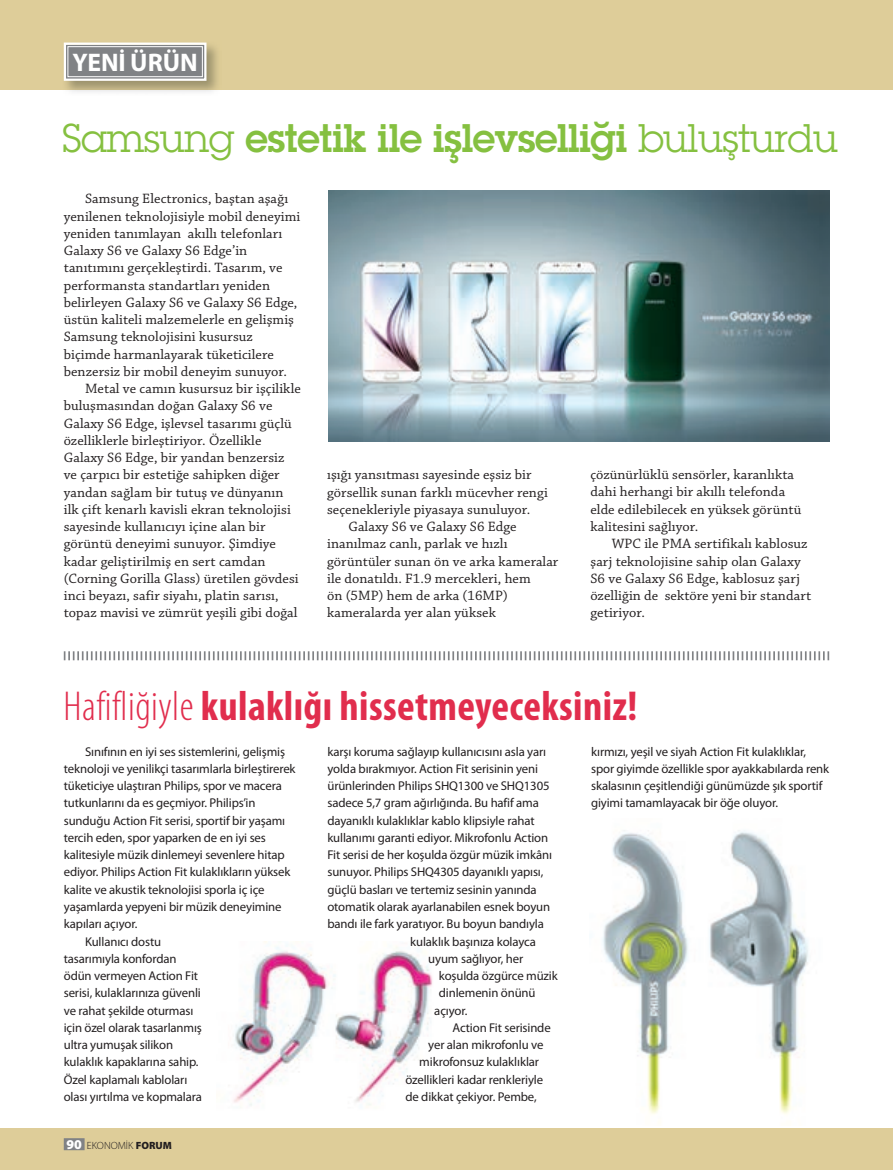
<style>
.page{position:relative;width:893px;height:1170px;background:#fff}
.page>*{position:absolute;margin:0;border:0;box-sizing:border-box;transform-origin:0 0}
.t1{font:700 condensed 42px "Myriad Pro";letter-spacing:.01em;color:#e12d4d}
.t2{font:39px "Lubalin Graph Turk B";letter-spacing:-.01em;color:#85c040}
.t3{font:700 25.5px "Myriad Pro";color:#fff}
.t4{font:14.25px/17.2px "Chaparral Pro";letter-spacing:.005em;color:#231f20}
.t5{font:12.75px/17.2px "Myriad Pro";letter-spacing:-.01em;color:#231f20}
.t6{font:300 10.5px "Myriad Pro";color:#231f20}
.s1{font-family:"Lubalin Graph Turk"}
.s2{font-weight:300}
.s3{font-weight:900;font-size:13.5px;color:#fff}
.s4{font-weight:900}
</style>
<div class="page">
<img style="left:233px;top:941px;width:200px;height:165px">
<div style="left:0;top:1127px;width:893px;height:42px;background:#decd99"></div>
<div style="left:0;top:0;width:893px;height:89px;background:#decd99"></div>
<div style="left:64px;top:1138px;width:21px;height:12px;background:#808285"></div>
<svg style="left:63px;top:42px;width:145px;height:40px;background:#989998"></svg>
<div style="left:68px;top:46px;width:135px;height:31px;border:1px solid #fff"></div>
<svg style="left:64px;top:651px;width:765px;height:9px"></svg>
<img style="left:328px;top:190px;width:501px;height:251px">
<img style="left:602px;top:830px;width:207px;height:284px">
<h3 class="t3" style="left:73px;top:53px;width:127px">YENİ ÜRÜN</h3>
<h2 class="t2" style="left:62px;top:112px;width:777px"><span class="s1">Samsung</span> estetik ile işlevselliği <span class="s1">buluşturdu</span></h2>
<p class="t4" style="left:85px;top:191px;width:205px">Samsung Electronics, baştan aşağı</p>
<p class="t4" style="left:64px;top:208px;width:238px">yenilenen teknolojisiyle mobil deneyimi</p>
<p class="t4" style="left:64px;top:226px;width:220px">yeniden tanımlayan akıllı telefonları</p>
<p class="t4" style="left:64px;top:243px;width:185px">Galaxy S6 ve Galaxy S6 Edge’in</p>
<p class="t4" style="left:64px;top:260px;width:220px">tanıtımını gerçekleştirdi. Tasarım, ve</p>
<p class="t4" style="left:64px;top:277px;width:208px">performansta standartları yeniden</p>
<p class="t4" style="left:64px;top:295px;width:235px">belirleyen Galaxy S6 ve Galaxy S6 Edge,</p>
<p class="t4" style="left:64px;top:312px;width:232px">üstün kaliteli malzemelerle en gelişmiş</p>
<p class="t4" style="left:64px;top:329px;width:191px">Samsung teknolojisini kusursuz</p>
<p class="t4" style="left:64px;top:346px;width:212px">biçimde harmanlayarak tüketicilere</p>
<p class="t4" style="left:64px;top:364px;width:225px">benzersiz bir mobil deneyim sunuyor.</p>
<p class="t4" style="left:85px;top:381px;width:217px">Metal ve camın kusursuz bir işçilikle</p>
<p class="t4" style="left:64px;top:398px;width:210px">buluşmasından doğan Galaxy S6 ve</p>
<p class="t4" style="left:64px;top:415px;width:229px">Galaxy S6 Edge, işlevsel tasarımı güçlü</p>
<p class="t4" style="left:64px;top:433px;width:199px">özelliklerle birleştiriyor. Özellikle</p>
<p class="t4" style="left:64px;top:450px;width:222px">Galaxy S6 Edge, bir yandan benzersiz</p>
<p class="t4" style="left:64px;top:467px;width:217px">ve çarpıcı bir estetiğe sahipken diğer</p>
<p class="t4" style="left:64px;top:484px;width:221px">yandan sağlam bir tutuş ve dünyanın</p>
<p class="t4" style="left:64px;top:502px;width:229px">ilk çift kenarlı kavisli ekran teknolojisi</p>
<p class="t4" style="left:64px;top:519px;width:203px">sayesinde kullanıcıyı içine alan bir</p>
<p class="t4" style="left:64px;top:536px;width:214px">görüntü deneyimi sunuyor. Şimdiye</p>
<p class="t4" style="left:64px;top:553px;width:203px">kadar geliştirilmiş en sert camdan</p>
<p class="t4" style="left:64px;top:570px;width:236px">(Corning Gorilla Glass) üretilen gövdesi</p>
<p class="t4" style="left:64px;top:588px;width:216px">inci beyazı, safir siyahı, platin sarısı,</p>
<p class="t4" style="left:64px;top:605px;width:235px">topaz mavisi ve zümrüt yeşili gibi doğal</p>
<p class="t4" style="left:327px;top:467px;width:206px">ışığı yansıtması sayesinde eşsiz bir</p>
<p class="t4" style="left:327px;top:484px;width:222px">görsellik sunan farklı mücevher rengi</p>
<p class="t4" style="left:327px;top:501px;width:205px">seçenekleriyle piyasaya sunuluyor.</p>
<p class="t4" style="left:348px;top:519px;width:170px">Galaxy S6 ve Galaxy S6 Edge</p>
<p class="t4" style="left:327px;top:536px;width:182px">inanılmaz canlı, parlak ve hızlı</p>
<p class="t4" style="left:327px;top:553px;width:233px">görüntüler sunan ön ve arka kameralar</p>
<p class="t4" style="left:327px;top:570px;width:205px">ile donatıldı. F1.9 mercekleri, hem</p>
<p class="t4" style="left:327px;top:588px;width:182px">ön (5MP) hem de arka (16MP)</p>
<p class="t4" style="left:327px;top:605px;width:170px">kameralarda yer alan yüksek</p>
<p class="t4" style="left:590px;top:467px;width:212px">çözünürlüklü sensörler, karanlıkta dahi herhangi bir akıllı telefonda elde edilebilecek en yüksek görüntü kalitesini sağlıyor.</p>
<p class="t4" style="left:590px;top:536px;width:222px;text-indent:21px">WPC ile PMA sertifikalı kablosuz şarj teknolojisine sahip olan Galaxy<br>S6 ve Galaxy S6 Edge, kablosuz şarj özelliğin de sektöre yeni bir standart getiriyor.</p>
<h1 class="t1" style="left:64px;top:691px;width:575px"><span class="s2">Hafifliğiyle</span> kulaklığı hissetmeyeceksiniz!</h1>
<p class="t5" style="left:85px;top:743px;width:202px">Sınıfının en iyi ses sistemlerini, gelişmiş</p>
<p class="t5" style="left:64px;top:761px;width:233px">teknoloji ve yenilikçi tasarımlarla birleştirerek</p>
<p class="t5" style="left:64px;top:778px;width:220px">tüketiciye ulaştıran Philips, spor ve macera</p>
<p class="t5" style="left:64px;top:795px;width:193px">tutkunlarını da es geçmiyor. Philips’in</p>
<p class="t5" style="left:64px;top:812px;width:223px">sunduğu Action Fit serisi, sportif bir yaşamı</p>
<p class="t5" style="left:64px;top:830px;width:204px">tercih eden, spor yaparken de en iyi ses</p>
<p class="t5" style="left:64px;top:847px;width:222px">kalitesiyle müzik dinlemeyi sevenlere hitap</p>
<p class="t5" style="left:64px;top:864px;width:228px">ediyor. Philips Action Fit kulaklıkların yüksek</p>
<p class="t5" style="left:64px;top:881px;width:202px">kalite ve akustik teknolojisi sporla iç içe</p>
<p class="t5" style="left:64px;top:899px;width:219px">yaşamlarda yepyeni bir müzik deneyimine</p>
<p class="t5" style="left:64px;top:916px;width:75px">kapıları açıyor.</p>
<p class="t5" style="left:85px;top:933px;width:78px">Kullanıcı dostu</p>
<p class="t5" style="left:64px;top:950px;width:114px">tasarımıyla konfordan</p>
<p class="t5" style="left:64px;top:968px;width:136px">ödün vermeyen Action Fit</p>
<p class="t5" style="left:64px;top:985px;width:139px">serisi, kulaklarınıza güvenli</p>
<p class="t5" style="left:64px;top:1002px;width:131px">ve rahat şekilde oturması</p>
<p class="t5" style="left:64px;top:1019px;width:140px">için özel olarak tasarlanmış</p>
<p class="t5" style="left:64px;top:1037px;width:111px">ultra yumuşak silikon</p>
<p class="t5" style="left:64px;top:1054px;width:136px">kulaklık kapaklarına sahip.</p>
<p class="t5" style="left:64px;top:1071px;width:125px">Özel kaplamalı kabloları</p>
<p class="t5" style="left:64px;top:1088px;width:140px">olası yırtılma ve kopmalara</p>
<p class="t6" style="left:66px;top:1140px;width:107px"><span class="s3">90</span> EKONOMİK <span class="s4">FORUM</span></p>
<p class="t5" style="left:327px;top:743px;width:220px">karşı koruma sağlayıp kullanıcısını asla yarı</p>
<p class="t5" style="left:327px;top:761px;width:212px">yolda bırakmıyor. Action Fit serisinin yeni</p>
<p class="t5" style="left:327px;top:778px;width:224px">ürünlerinden Philips SHQ1300 ve SHQ1305</p>
<p class="t5" style="left:327px;top:795px;width:213px">sadece 5,7 gram ağırlığında. Bu hafif ama</p>
<p class="t5" style="left:327px;top:812px;width:209px">dayanıklı kulaklıklar kablo klipsiyle rahat</p>
<p class="t5" style="left:327px;top:830px;width:222px">kullanımı garanti ediyor. Mikrofonlu Action</p>
<p class="t5" style="left:327px;top:847px;width:226px">Fit serisi de her koşulda özgür müzik imkânı</p>
<p class="t5" style="left:327px;top:864px;width:218px">sunuyor. Philips SHQ4305 dayanıklı yapısı,</p>
<p class="t5" style="left:327px;top:881px;width:211px">güçlü basları ve tertemiz sesinin yanında</p>
<p class="t5" style="left:327px;top:899px;width:224px">otomatik olarak ayarlanabilen esnek boyun</p>
<p class="t5" style="left:327px;top:916px;width:218px">bandı ile fark yaratıyor. Bu boyun bandıyla</p>
<p class="t5" style="left:410px;top:933px;width:127px">kulaklık başınıza kolayca</p>
<p class="t5" style="left:428px;top:950px;width:96px">uyum sağlıyor, her</p>
<p class="t5" style="left:439px;top:968px;width:120px">koşulda özgürce müzik</p>
<p class="t5" style="left:439px;top:985px;width:98px">dinlemenin önünü</p>
<p class="t5" style="left:434px;top:1002px;width:35px">açıyor.</p>
<p class="t5" style="left:453px;top:1019px;width:100px">Action Fit serisinde</p>
<p class="t5" style="left:428px;top:1037px;width:117px">yer alan mikrofonlu ve</p>
<p class="t5" style="left:419px;top:1054px;width:121px">mikrofonsuz kulaklıklar</p>
<p class="t5" style="left:405px;top:1071px;width:139px">özellikleri kadar renkleriyle</p>
<p class="t5" style="left:405px;top:1088px;width:133px">de dikkat çekiyor. Pembe,</p>
<p class="t5" style="left:591px;top:743px;width:240px">kırmızı, yeşil ve siyah Action Fit kulaklıklar, spor giyimde özellikle spor ayakkabılarda renk skalasının çeşitlendiği günümüzde şık sportif giyimi tamamlayacak bir öğe oluyor.</p>
</div>
